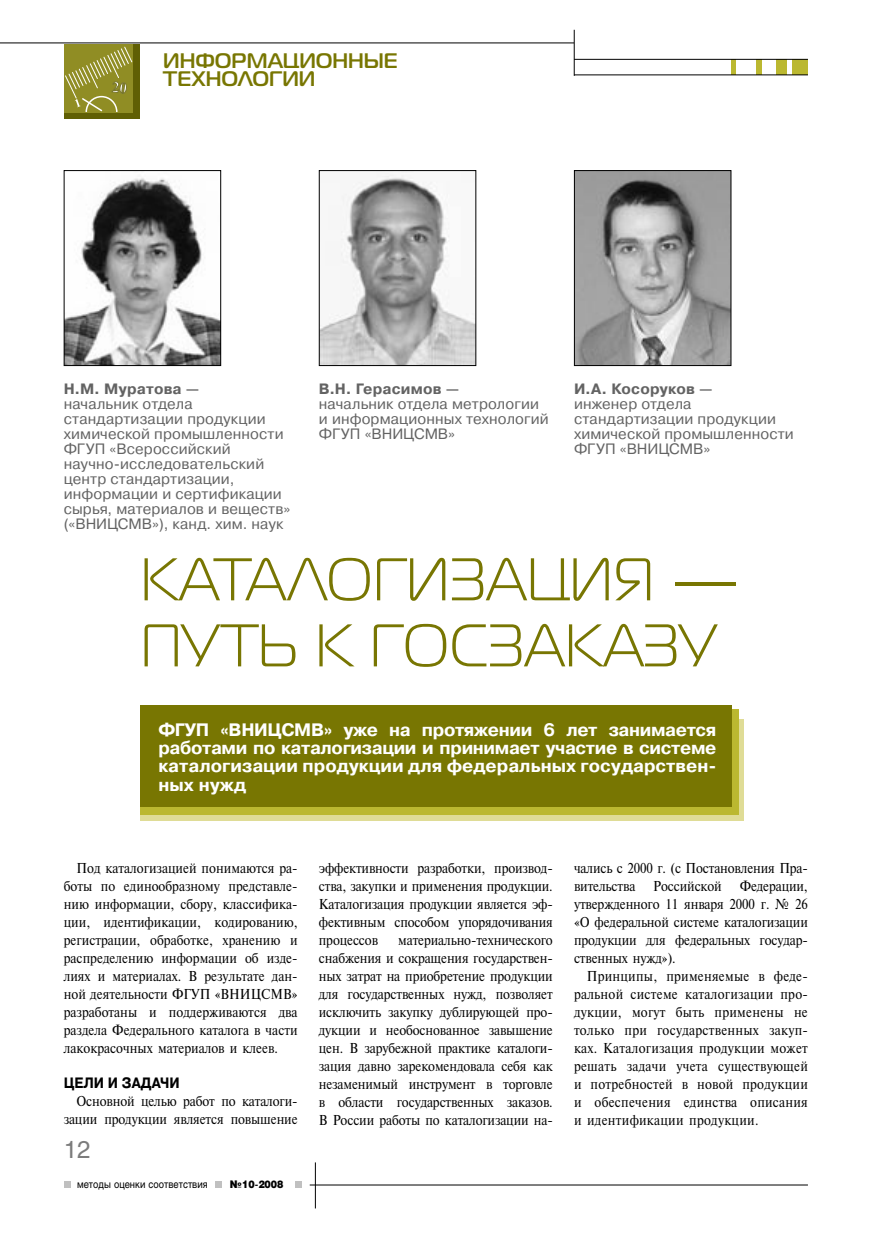
<style>
.page{position:relative;width:893px;height:1234px;background:#fff}
.page>*{position:absolute;margin:0;border:0;box-sizing:border-box;transform-origin:0 0}
.Zagol{font:60px "Magistral C";color:#787602}
.t1{font:24px "Helios";color:#7c7c7c}
.Rubr{font:700 21px/18px "Magistral C";color:#787602}
.t2{font:700 18px/18px "Pragmatica C";color:#fff;text-align:justify}
.Avtor{font:15px/15px "Pragmatica C";letter-spacing:.01em;color:#636363}
.Rubr1b{font:700 15px "Pragmatica C";color:#000;scale:.9 1}
.Baz1{font:13.5px/18px "PT Newton Cyrillic";letter-spacing:-.01em;color:#000;text-align:justify;scale:.9 1}
.t3{font:10.5px "Helios";color:#000;scale:.9 1}
.t4{font:900 10.5px "Helios";color:#000;scale:.9 1}
.s1{font-weight:700}
</style>
<div class="page">
<hr style="left:310px;top:1184px;width:498px;height:1px;background:#000">
<div style="left:64px;top:1180px;width:7px;height:7px;background:#c0c0c0"></div>
<div style="left:215px;top:1180px;width:7px;height:7px;background:#c0c0c0"></div>
<div style="left:295px;top:1180px;width:7px;height:7px;background:#c0c0c0"></div>
<hr style="left:315px;top:1162px;width:1px;height:46px;background:#000">
<div style="left:793px;top:60px;width:15px;height:15px;background:#bbb830"></div>
<div style="left:776px;top:60px;width:10px;height:15px;background:#bbb830"></div>
<div style="left:756px;top:60px;width:6px;height:15px;background:#bbb830"></div>
<hr style="left:731px;top:60px;width:4px;height:15px;background:#bbb830">
<hr style="left:574px;top:59px;width:234px;height:1px;background:#000">
<hr style="left:574px;top:30px;width:1px;height:46px;background:#000">
<hr style="left:0;top:43px;width:574px;height:1px;background:#000">
<hr style="left:574px;top:74px;width:234px;height:1px;background:#000">
<div style="left:64px;top:44px;width:69px;height:69px;background:#908d24"></div>
<svg style="left:64px;top:46px;width:76px;height:73px"></svg>
<div style="left:140px;top:719px;width:604px;height:101px;background:linear-gradient(to right,#dfdc96,#dfdc96)"></div>
<div style="left:140px;top:709px;width:599px;height:105px;background:#bbb830"></div>
<div style="left:140px;top:705px;width:591px;height:102px;background:#787602"></div>
<img style="left:66px;top:178px;width:153px;height:186px">
<div style="left:64px;top:170px;width:157px;height:196px;border:1px solid #000"></div>
<img style="left:321px;top:173px;width:153px;height:191px">
<div style="left:319px;top:170px;width:157px;height:196px;border:1px solid #000"></div>
<img style="left:576px;top:172px;width:153px;height:192px">
<div style="left:574px;top:170px;width:157px;height:196px;border:1px solid #000"></div>
<p class="Rubr" style="left:163px;top:51px;width:236px">ИНФОРМАЦИОННЫЕ<br>ТЕХНОЛОГИИ</p>
<p class="Avtor" style="left:64px;top:381px;width:228px"><span class="s1">Н.М. Муратова —<br></span>начальник отдела стандартизации продукции химической промышленности<br>ФГУП «Всероссийский научно-исследовательский центр стандартизации, информации и сертификации сырья, материалов и веществ» («ВНИЦСМВ»), канд. хим. наук</p>
<p class="Avtor" style="left:319px;top:381px;width:231px"><span class="s1">В.Н. Герасимов —<br></span>начальник отдела метрологии и информационных технологий<br>ФГУП «ВНИЦСМВ»</p>
<p class="Avtor" style="left:574px;top:381px;width:221px"><span class="s1">И.А. Косоруков —<br></span>инженер отдела стандартизации продукции химической промышленности<br>ФГУП «ВНИЦСМВ»</p>
<p class="Zagol" style="left:140px;top:547px;width:601px">КАТАЛОГИЗАЦИЯ —</p>
<p class="Zagol" style="left:140px;top:613px;width:577px">ПУТЬ К ГОСЗАКАЗУ</p>
<p class="t2" style="left:158px;top:721px;width:560px">ФГУП «ВНИЦСМВ» уже на протяжении 6 лет занимается работами по каталогизации и принимает участие в системе каталогизации продукции для федеральных государствен&shy;ных нужд</p>
<p class="Baz1" style="left:64px;top:858px;width:261px;text-indent:13px">Под каталогизацией понимаются ра&shy;боты по единообразному представле&shy;нию информации, сбору, классифика&shy;ции, идентификации, кодированию, регистрации, обработке, хранению и распределению информации об изде&shy;лиях и материалах. В результате дан&shy;ной деятельности ФГУП «ВНИЦСМВ» разработаны и поддерживаются два раздела Федерального каталога в части лакокрасочных материалов и клеев.</p>
<p class="Rubr1b" style="left:64px;top:1074px;width:130px">ЦЕЛИ И ЗАДАЧИ</p>
<p class="Baz1" style="left:64px;top:1091px;width:261px;text-align:right">Основной целью работ по каталоги&shy;зации продукции является повышение</p>
<h2 class="t1" style="left:64px;top:1134px;width:28px">12</h2>
<p class="t3" style="left:77px;top:1177px;width:147px">методы оценки соответствия</p>
<p class="t4" style="left:230px;top:1177px;width:61px">№10-2008</p>
<p class="Baz1" style="left:319px;top:858px;width:261px">эффективности разработки, производ&shy;ства, закупки и применения продукции.<br>Каталогизация продукции является эф&shy;фективным способом упорядочивания процессов</p>
<p class="Baz1" style="left:319px;top:930px;width:261px;text-indent:79px">материально-технического снабжения и сокращения государствен&shy;ных затрат на приобретение продукции для государственных нужд, позволяет исключить закупку дублирующей про&shy;дукции и необоснованное завышение цен. В зарубежной практике каталоги&shy;зация давно зарекомендовала себя как незаменимый инструмент в торговле в области государственных заказов.<br>В России работы по каталогизации на-</p>
<p class="Baz1" style="left:574px;top:858px;width:261px">чались с 2000 г. (с Постановления Пра&shy;вительства</p>
<p class="Baz1" style="left:574px;top:876px;width:261px;text-indent:166px">Федерации, утвержденного 11 января 2000 г. № 26 «О федеральной системе каталогизации продукции для федеральных государ&shy;ственных нужд»).</p>
<p class="Baz1" style="left:574px;top:966px;width:261px;text-indent:13px">Принципы, применяемые в феде&shy;ральной системе каталогизации про&shy;дукции, могут быть применены не только при государственных закуп&shy;ках. Каталогизация продукции может решать задачи учета существующей и потребностей в новой продукции и обеспечения единства описания и идентификации продукции.</p>
<p class="Baz1" style="left:653px;top:876px;width:78px">Российской</p>
</div>
